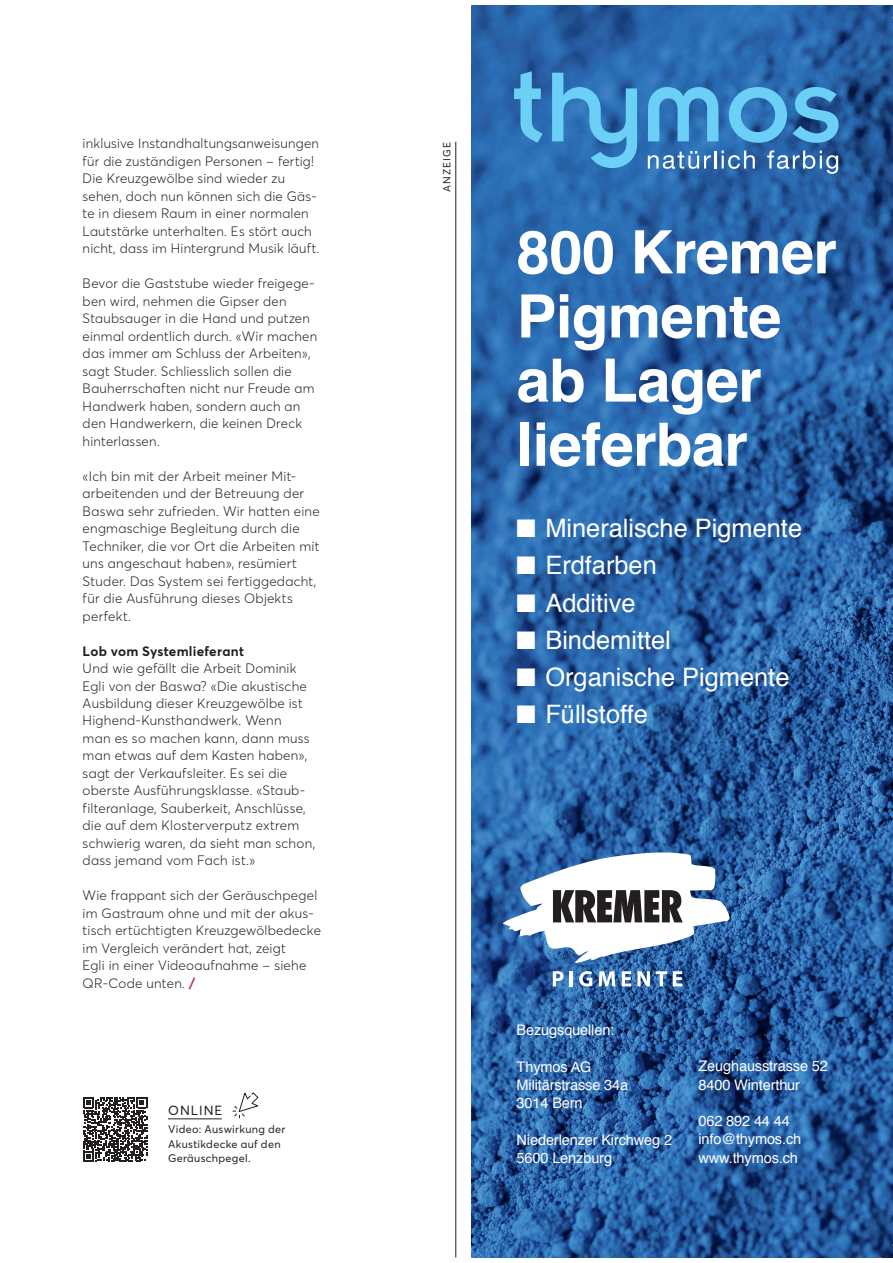
<style>
.page{position:relative;width:893px;height:1263px;background:#fff}
.page>*{position:absolute;margin:0;border:0;box-sizing:border-box;transform-origin:0 0}
.t1{font:700 59.7px/64.2px "Helvetica";letter-spacing:-.01em;color:#fff}
.t2{font:25.35px/37.2px "Helvetica";color:#fff}
.t3{font:14.55px/18.3px "Helvetica";letter-spacing:-.01em;color:#fff}
.t4{font:300 13.5px/17.5px "Averta";letter-spacing:.02em;color:#231f20}
.t5{font:700 13.5px "Averta";letter-spacing:.02em;color:#231f20}
.t6{font:13.05px "Averta";letter-spacing:.075em;color:#231f20}
.t7{font:10.95px/14.5px "Averta";letter-spacing:.03em;color:#231f20}
.t8{font:10.2px "Averta";letter-spacing:.11em;color:#231f20}
.s1{font-weight:800;color:#c13a53}
</style>
<div class="page">
<hr style="left:168px;top:1119px;width:54px;height:1px;background:#231f20">
<svg style="left:83px;top:1097px;width:64px;height:65px"></svg>
<svg style="left:233px;top:1092px;width:26px;height:26px"></svg>
<hr style="left:455px;top:142px;width:1px;height:1115px;background:#231f20">
<img style="left:471px;top:5px;width:422px;height:1252px">
<svg style="left:514px;top:71px;width:29px;height:72px;background:#4795cc"></svg>
<svg style="left:552px;top:73px;width:85px;height:95px;background:#4391ca"></svg>
<svg style="left:648px;top:87px;width:190px;height:56px;background:#4897cd"></svg>
<svg style="left:648px;top:151px;width:68px;height:18px"></svg>
<svg style="left:722px;top:151px;width:33px;height:18px"></svg>
<svg style="left:767px;top:150px;width:71px;height:24px;background:#5984b8"></svg>
<svg style="left:503px;top:852px;width:226px;height:111px"></svg>
<svg style="left:553px;top:971px;width:10px;height:15px"></svg>
<hr style="left:570px;top:971px;width:3px;height:15px;background:#fff">
<svg style="left:579px;top:971px;width:103px;height:16px"></svg>
<svg style="left:517px;top:519px;width:18px;height:18px"></svg>
<svg style="left:517px;top:556px;width:18px;height:18px"></svg>
<svg style="left:517px;top:594px;width:18px;height:18px"></svg>
<svg style="left:517px;top:631px;width:18px;height:18px"></svg>
<svg style="left:517px;top:668px;width:18px;height:18px"></svg>
<svg style="left:517px;top:705px;width:18px;height:18px"></svg>
<p class="t4" style="left:83px;top:136px;width:238px">inklusive Instandhaltungsanweisungen für die zuständigen Personen - fertig!<br>Die Kreuzgewölbe sind wieder zu sehen, doch nun können sich die Gäs&shy;te in diesem Raum in einer normalen Lautstärke unterhalten. Es stört auch nicht, dass im Hintergrund Musik läuft.</p>
<p class="t4" style="left:83px;top:275px;width:236px">Bevor die Gaststube wieder freigege&shy;ben wird, nehmen die Gipser den Staubsauger in die Hand und putzen einmal ordentlich durch. «Wir machen das immer am Schluss der Arbeiten», sagt Studer. Schliesslich sollen die Bauherrschaften nicht nur Freude am Handwerk haben, sondern auch an den Handwerkern, die keinen Dreck hinterlassen.</p>
<p class="t4" style="left:83px;top:468px;width:239px">«Ich bin mit der Arbeit meiner Mit&shy;arbeitenden und der Betreuung der<br>Baswa sehr zufrieden. Wir hatten eine engmaschige Begleitung durch die<br>Techniker, die vor Ort die Arbeiten mit uns angeschaut haben», resümiert<br>Studer. Das System sei fertiggedacht, für die Ausführung dieses Objekts perfekt.</p>
<p class="t5" style="left:83px;top:645px;width:163px">Lob vom Systemlieferant</p>
<p class="t4" style="left:83px;top:660px;width:234px">Und wie gefällt die Arbeit Dominik Egli von der Baswa? «Die akustische Ausbildung dieser Kreuzgewölbe ist Highend-Kunsthandwerk. Wenn<br>man es so machen kann, dann muss man etwas auf dem Kasten haben», sagt der Verkaufsleiter. Es sei die oberste Ausführungsklasse. «Staub&shy;filteranlage, Sauberkeit, Anschlüsse, die auf dem Klosterverputz extrem schwierig waren, da sieht man schon, dass jemand vom Fach ist.»</p>
<p class="t4" style="left:83px;top:888px;width:240px">Wie frappant sich der Geräuschpegel im Gastraum ohne und mit der akus&shy;tisch ertüchtigten Kreuzgewölbedecke im Vergleich verändert hat, zeigt<br>Egli in einer Videoaufnahme - siehe<br>QR-Code unten. <span class="s1">/</span></p>
<p class="t6" style="left:168px;top:1104px;width:56px">ONLINE</p>
<p class="t7" style="left:168px;top:1123px;width:119px">Video: Auswirkung der<br>Akustikdecke auf den<br>Geräuschpegel.</p>
<p class="t8" style="left:442px;top:192px;width:52px;rotate:-90deg">ANZEIGE</p>
<h1 class="t1" style="left:517px;top:225px;width:322px">800 Kremer<br>Pigmente ab Lager lieferbar</h1>
<h2 class="t2" style="left:545px;top:512px;width:258px">Mineralische Pigmente<br>Erdfarben<br>Additive<br>Bindemittel<br>Organische Pigmente<br>Füllstoffe</h2>
<p class="t3" style="left:517px;top:1022px;width:99px">Bezugsquellen:</p>
<p class="t3" style="left:517px;top:1058px;width:113px">Thymos AG<br>Militärstrasse 34a<br>3014 Bern</p>
<p class="t3" style="left:517px;top:1131px;width:157px">Niederlenzer Kirchweg 2<br>5600 Lenzburg</p>
<p class="t3" style="left:698px;top:1058px;width:131px">Zeughausstrasse 52<br>8400 Winterthur</p>
<p class="t3" style="left:698px;top:1113px;width:104px">062 892 44 44 info@thymos.ch www.thymos.ch</p>
</div>
